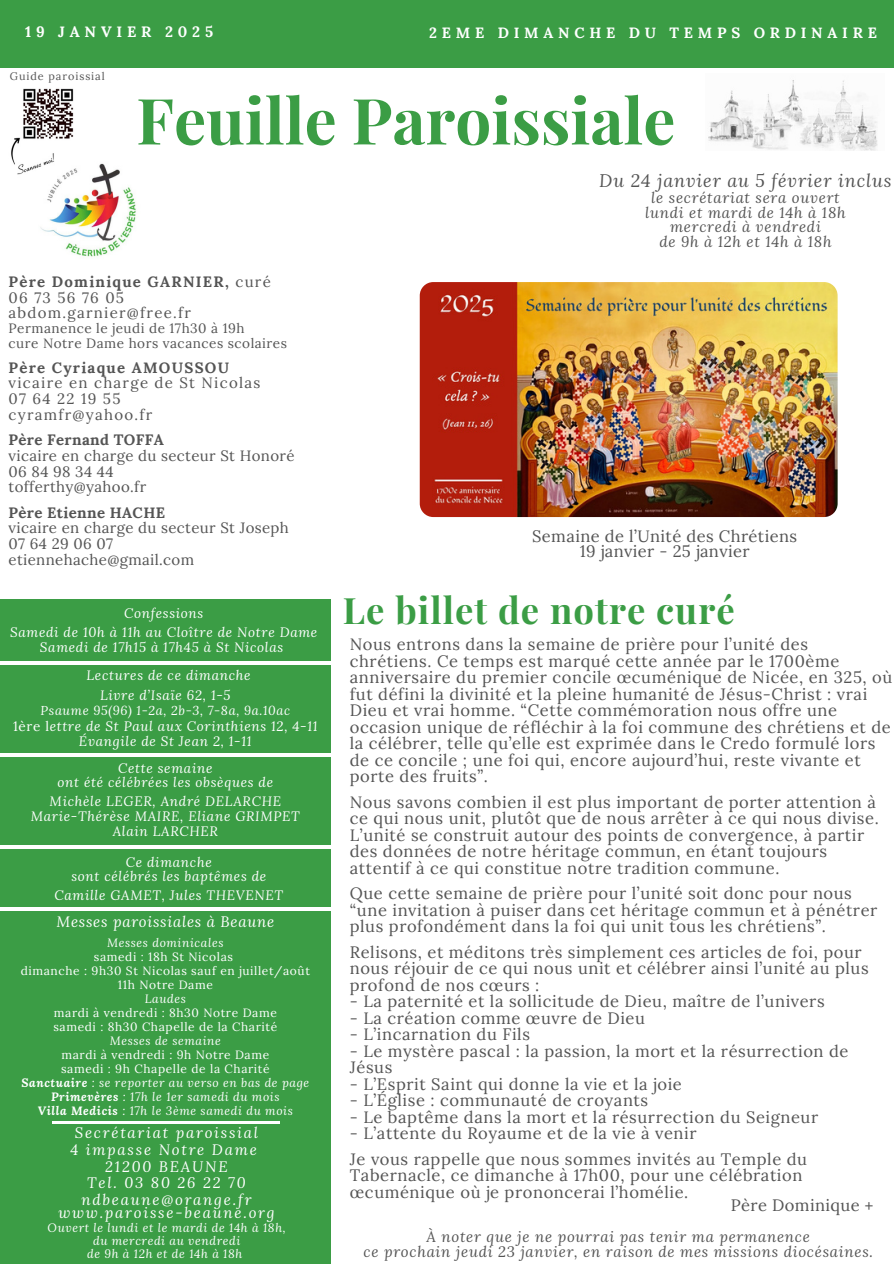
<style>
.page{position:relative;width:894px;height:1264px;background:#fff}
.page>*{position:absolute;margin:0;border:0;box-sizing:border-box;transform-origin:0 0}
.t1{font:700 63.75px "Playfair Display";color:#3b9d45}
.t2{font:700 36.45px "Playfair Display";letter-spacing:.03em;color:#3b9d45}
.t3{font:italic 18px "Lora";letter-spacing:.05em;color:#545454}
.t4{font:16.5px/16.5px "Lora";letter-spacing:.035em;color:#545454}
.t5{font:italic 15px/14.7px "Lora";letter-spacing:.05em;color:#545454;text-align:center}
.t6{font:15px/15.8px "Lora";letter-spacing:.025em;color:#545454}
.t7{font:15px/15.8px "Lora";letter-spacing:.085em;color:#545454}
.t8{font:italic 15px/16.8px "Lora";letter-spacing:.12em;color:#fff;text-align:center}
.t9{font:italic 15px "Lora";letter-spacing:.05em;color:#fff}
.t10{font:700 15px "Lora";letter-spacing:.32em;color:#fff}
.t11{font:700 14.85px "Lora";letter-spacing:.32em;color:#fff}
.t12{font:italic 13.5px/15px "Lora";letter-spacing:.05em;color:#fff;text-align:center}
.t13{font:13.5px/14.7px "Lora";letter-spacing:.035em;color:#545454}
.t14{font:italic 12.75px "Lora";letter-spacing:.05em;color:#fff}
.t15{font:12px/14px "Lora";letter-spacing:.05em;color:#fff;text-align:center}
.t16{font:italic 12px/13px "Lora";letter-spacing:.05em;color:#fff;text-align:center}
.t17{font:10.8px "Lora";letter-spacing:.085em;color:#545454}
.s1{font-weight:700}
.s2{font-style:normal}
.s3{font-style:italic}
.s4{font-weight:700;font-style:italic}
</style>
<div class="page">
<img style="left:708px;top:80px;width:170px;height:70px">
<div style="left:0;top:599px;width:330px;height:664px;background:#3b9d45"></div>
<div style="left:0;top:0;width:893px;height:68px;background:#3b9d45"></div>
<hr style="left:52px;top:1121px;width:228px;height:2px;background:#fff">
<hr style="left:0;top:753px;width:340px;height:3px;background:#fff">
<hr style="left:0;top:661px;width:343px;height:3px;background:#fff">
<img style="left:11px;top:88px;width:63px;height:87px">
<img style="left:35px;top:162px;width:108px;height:97px;border-radius:34px">
<hr style="left:0;top:907px;width:340px;height:4px;background:#fff">
<hr style="left:0;top:845px;width:343px;height:4px;background:#fff">
<img style="left:419px;top:282px;width:418px;height:235px;border-radius:13px">
<h5 class="t10" style="left:25px;top:22px;width:189px">19 JANVIER 2025</h5>
<p class="t11" style="left:429px;top:23px;width:449px">2EME DIMANCHE DU TEMPS ORDINAIRE</p>
<h5 class="t17" style="left:10px;top:69px;width:96px">Guide paroissial</h5>
<p class="t1" style="left:136px;top:76px;width:540px">Feuille Paroissiale</p>
<h5 class="t7" style="left:9px;top:273px;width:264px"><span class="s1">Père Dominique GARNIER,</span> curé<br>06 73 56 76 05 abdom.garnier@free.fr</h5>
<h5 class="t13" style="left:9px;top:321px;width:280px">Permanence le jeudi de 17h30 à 19h<br>cure Notre Dame hors vacances scolaires</h5>
<h5 class="t7" style="left:9px;top:359px;width:253px"><span class="s1">Père Cyriaque AMOUSSOU </span>vicaire en charge de St Nicolas<br>07 64 22 19 55 cyramfr@yahoo.fr</h5>
<h5 class="t6" style="left:9px;top:431px;width:287px"><span class="s1">Père Fernand TOFFA<br></span>vicaire en charge du secteur St Honoré<br>06 84 98 34 44<br>tofferthy@yahoo.fr</h5>
<h5 class="t6" style="left:9px;top:504px;width:282px"><span class="s1">Père Etienne HACHE<br></span>vicaire en charge du secteur St Joseph<br>07 64 29 06 07 etiennehache@gmail.com</h5>
<p class="t12" style="left:124px;top:606px;width:81px">Confessions</p>
<h3 class="t12" style="left:10px;top:624px;width:308px">Samedi de 10h à 11h au Cloître de Notre Dame<br>Samedi de 17h15 à 17h45 à St Nicolas</h3>
<h5 class="t12" style="left:86px;top:667px;width:166px">Lectures de ce dimanche</h5>
<h5 class="t12" style="left:100px;top:687px;width:132px">Livre d’Isaïe 62, 1-5</h5>
<h5 class="t14" style="left:41px;top:701px;width:251px">Psaume 95(96) 1-2a, 2b-3, 7-8a, 9a.10ac</h5>
<h5 class="t12" style="left:13px;top:718px;width:306px"><span class="s2">1ère l</span>ettre de St Paul aux Corinthiens 12, 4-11</h5>
<h5 class="t12" style="left:79px;top:733px;width:174px">Évangile de St Jean 2, 1-11</h5>
<h4 class="t12" style="left:58px;top:761px;width:217px;line-height:13.5px">Cette semaine<br>ont été célébrées les obsèques de</h4>
<p class="t12" style="left:31px;top:793px;width:270px">Michèle LEGER, André DELARCHE<br>Marie-Thérèse MAIRE, Eliane GRIMPET<br>Alain LARCHER</p>
<h6 class="t12" style="left:71px;top:855px;width:196px;line-height:13.5px">Ce dimanche<br>sont célébrés les baptêmes de</h6>
<h2 class="t12" style="left:54px;top:886px;width:230px">Camille GAMET, Jules THEVENET</h2>
<p class="t9" style="left:56px;top:912px;width:219px">Messes paroissiales à Beaune</p>
<h4 class="t15" style="left:21px;top:935px;width:291px"><span class="s3">Messes dominicales<br></span>samedi : 18h St Nicolas<br>dimanche : 9h30 St Nicolas sauf en juillet/août<br>11h Notre Dame<br><span class="s3">Laudes<br></span>mardi à vendredi : 8h30 Notre Dame<br>samedi : 8h30 Chapelle de la Charité<br><span class="s3">Messes de semaine<br></span>mardi à vendredi : 9h Notre Dame<br>samedi : 9h Chapelle de la Charité<br><span class="s4">Sanctuaire</span> <span class="s3">: se reporter au verso en bas de page<br></span><span class="s4">Primevères</span> <span class="s3">: 17h le 1er samedi du mois<br></span><span class="s4">Villa Medicis</span> <span class="s3">: 17h le 3ème samedi du mois</span></h4>
<h5 class="t8" style="left:70px;top:1123px;width:189px">Secrétariat paroissial<br>4 impasse Notre Dame<br>21200 BEAUNE<br>Tel. 03 80 26 22 70 ndbeaune@orange.fr</h5>
<h5 class="t8" style="left:58px;top:1203px;width:218px">www.paroisse-beaune.org</h5>
<h5 class="t16" style="left:48px;top:1221px;width:239px">Ouvert le lundi et le mardi de 14h à 18h, du mercredi au vendredi<br>de 9h à 12h et de 14h à 18h</h5>
<h6 class="t3" style="left:599px;top:168px;width:293px">Du 24 janvier au 5 février inclus</h6>
<h6 class="t5" style="left:645px;top:190px;width:202px">le secrétariat sera ouvert lundi et mardi de 14h à 18h mercredi à vendredi<br>de 9h à 12h et 14h à 18h</h6>
<h3 class="t4" style="left:532px;top:528px;width:266px;line-height:15.8px;text-align:center">Semaine de l’Unité des Chrétiens<br>19 janvier - 25 janvier</h3>
<h6 class="t2" style="left:343px;top:584px;width:393px">Le billet de notre curé</h6>
<p class="t4" style="left:350px;top:635px;width:544px">Nous entrons dans la semaine de prière pour l’unité des chrétiens. Ce temps est marqué cette année par le 1700ème anniversaire du premier concile œcuménique de Nicée, en 325, où fut défini la divinité et la pleine humanité de Jésus-Christ : vrai Dieu et vrai homme. “Cette commémoration nous offre une occasion unique de réfléchir à la foi commune des chrétiens et de la célébrer, telle qu’elle est exprimée dans le Credo formulé lors de ce concile ; une foi qui, encore aujourd’hui, reste vivante et porte des fruits”.</p>
<h1 class="t4" style="left:350px;top:793px;width:530px">Nous savons combien il est plus important de porter attention à ce qui nous unit, plutôt que de nous arrêter à ce qui nous divise.<br>L’unité se construit autour des points de convergence, à partir des données de notre héritage commun, en étant toujours attentif à ce qui constitue notre tradition commune.</h1>
<p class="t4" style="left:350px;top:884px;width:529px">Que cette semaine de prière pour l’unité soit donc pour nous “une invitation à puiser dans cet héritage commun et à pénétrer plus profondément dans la foi qui unit tous les chrétiens”.</p>
<p class="t4" style="left:350px;top:943px;width:520px">Relisons, et méditons très simplement ces articles de foi, pour nous réjouir de ce qui nous unit et célébrer ainsi l’unité au plus profond de nos cœurs :</p>
<p class="t4" style="left:350px;top:992px;width:476px">- La paternité et la sollicitude de Dieu, maître de l’univers</p>
<p class="t4" style="left:350px;top:1009px;width:296px">- La création comme œuvre de Dieu</p>
<p class="t4" style="left:350px;top:1025px;width:182px">- L’incarnation du Fils</p>
<p class="t4" style="left:350px;top:1042px;width:500px">- Le mystère pascal : la passion, la mort et la résurrection de<br>Jésus</p>
<p class="t4" style="left:350px;top:1075px;width:333px">- L’Esprit Saint qui donne la vie et la joie</p>
<p class="t4" style="left:350px;top:1091px;width:300px">- L’Église : communauté de croyants</p>
<p class="t4" style="left:350px;top:1108px;width:470px">- Le baptême dans la mort et la résurrection du Seigneur</p>
<p class="t4" style="left:350px;top:1124px;width:348px">- L’attente du Royaume et de la vie à venir</p>
<h3 class="t4" style="left:350px;top:1150px;width:458px">Je vous rappelle que nous sommes invités au Temple du<br>Tabernacle, ce dimanche à 17h00, pour une célébration œcuménique où je prononcerai l’homélie.</h3>
<h5 class="t4" style="left:730px;top:1196px;width:144px">Père Dominique +</h5>
<h3 class="t5" style="left:363px;top:1229px;width:511px">À noter que je ne pourrai pas tenir ma permanence<br>ce prochain jeudi 23 janvier, en raison de mes missions diocésaines.</h3>
</div>
